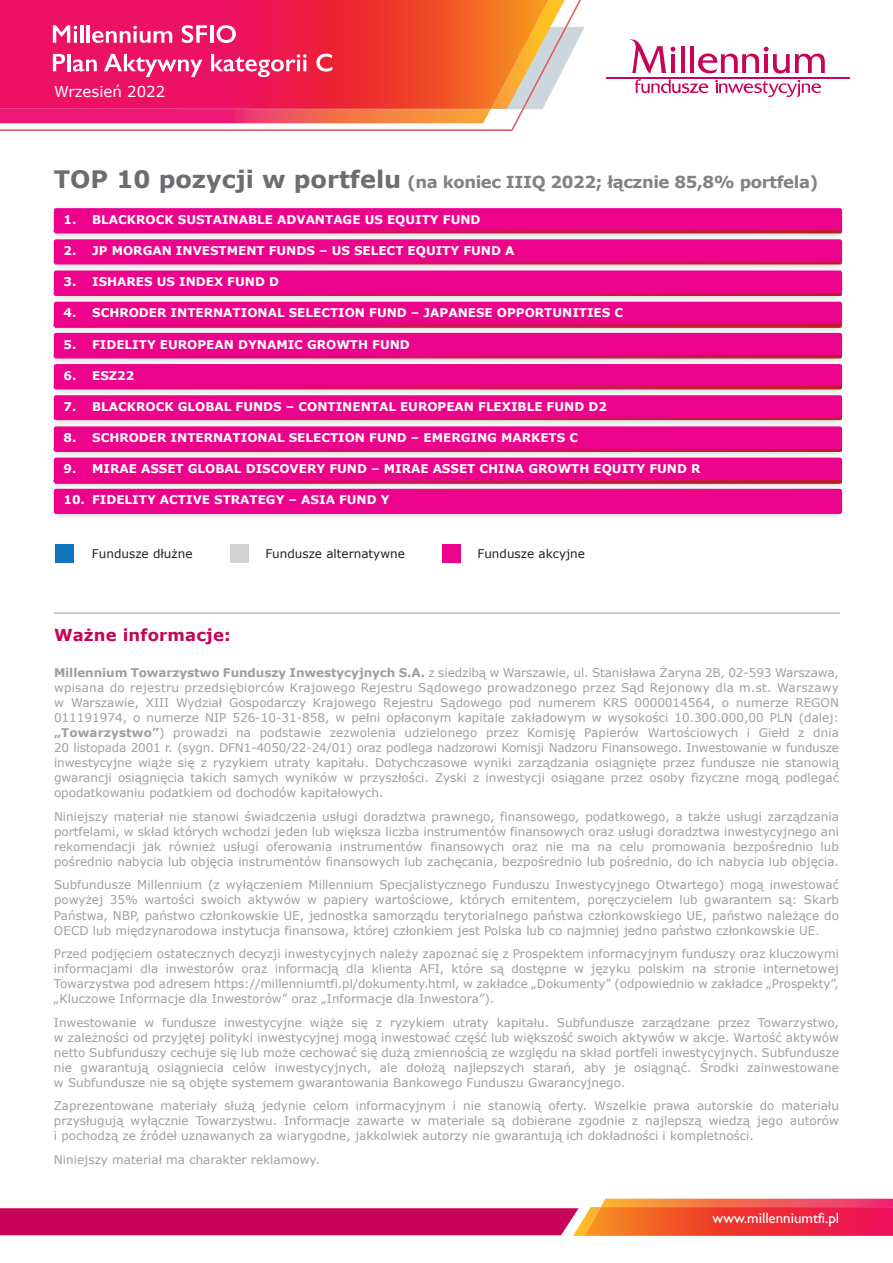
<style>
.page{position:relative;width:893px;height:1263px;background:#fff}
.page>*{position:absolute;margin:0;border:0;box-sizing:border-box;transform-origin:0 0}
.t1{font:700 16.5px "Verdana";letter-spacing:-.025em;color:#808285}
.t2{font:700 16.5px "Verdana";letter-spacing:.01em;color:#c70458}
.t3{font:15px "Gill Alternate One PL";color:#fff}
.t4{font:15px "Verdana";color:#fff}
.t5{font:12px/15px "Verdana";color:#9d9fa2;text-align:justify}
.t6{font:700 12px "Verdana";color:#fff}
.t7{font:12px "Verdana";color:#231f20}
.s1{font-size:24px;color:#6c6d70}
.s2{font-weight:700}
</style>
<div class="page">
<svg style="left:0;top:1199px;width:893px;height:37px"></svg>
<img style="left:585px;top:1207px;width:308px;height:29px">
<hr style="left:606px;top:77px;width:244px;height:1px;background:#c70458">
<svg style="left:629px;top:39px;width:196px;height:58px"></svg>
<svg style="left:0;top:0;width:581px;height:131px"></svg>
<svg style="left:0;top:25px;width:585px;height:98px;background:#ee4f66"></svg>
<hr style="left:54px;top:612px;width:786px;height:2px;background:#bcbdc0">
<img style="left:53px;top:208px;width:790px;height:309px">
<div style="left:54px;top:208px;width:788px;height:25px;background:#ed028c;border-radius:2px"></div>
<img style="left:54px;top:231px;width:787px;height:5px">
<div style="left:54px;top:239px;width:788px;height:25px;background:#ed028c;border-radius:2px"></div>
<img style="left:54px;top:262px;width:787px;height:6px">
<div style="left:54px;top:270px;width:788px;height:26px;background:#ed028c;border-radius:2px"></div>
<img style="left:54px;top:293px;width:787px;height:6px">
<div style="left:54px;top:302px;width:788px;height:25px;background:#ed028c;border-radius:2px"></div>
<img style="left:54px;top:324px;width:787px;height:6px">
<div style="left:54px;top:333px;width:788px;height:25px;background:#ed028c;border-radius:2px"></div>
<img style="left:54px;top:356px;width:787px;height:5px">
<div style="left:54px;top:364px;width:788px;height:25px;background:#ed028c;border-radius:2px"></div>
<img style="left:54px;top:387px;width:787px;height:5px">
<div style="left:54px;top:395px;width:788px;height:25px;background:#ed028c;border-radius:2px"></div>
<img style="left:54px;top:418px;width:787px;height:5px">
<div style="left:54px;top:426px;width:788px;height:26px;background:#ed028c;border-radius:2px"></div>
<img style="left:54px;top:449px;width:787px;height:6px">
<div style="left:54px;top:458px;width:788px;height:25px;background:#ed028c;border-radius:2px"></div>
<img style="left:54px;top:480px;width:787px;height:6px">
<div style="left:54px;top:489px;width:788px;height:25px;background:#ed028c;border-radius:2px"></div>
<div style="left:55px;top:545px;width:18px;height:18px;background:#1074bc"></div>
<div style="left:231px;top:545px;width:18px;height:18px;background:#d1d2d4"></div>
<div style="left:442px;top:545px;width:18px;height:18px;background:#ed028c"></div>
<p class="t4" style="left:54px;top:82px;width:113px">Wrzesień 2022</p>
<h1 class="t1" style="left:54px;top:172px;width:766px"><span class="s1">TOP 10 POZYCJI W PORTFELU</span> (NA KONIEC IIIQ 2022; ŁĄCZNIE 85,8% PORTFELA)</h1>
<p class="t6" style="left:64px;top:212px;width:418px">1. BLACKROCK SUSTAINABLE ADVANTAGE US EQUITY FUND</p>
<p class="t6" style="left:64px;top:243px;width:452px">2. JP MORGAN INVESTMENT FUNDS – US SELECT EQUITY FUND A</p>
<p class="t6" style="left:64px;top:274px;width:217px">3. ISHARES US INDEX FUND D</p>
<p class="t6" style="left:64px;top:305px;width:561px">4. SCHRODER INTERNATIONAL SELECTION FUND – JAPANESE OPPORTUNITIES C</p>
<p class="t6" style="left:64px;top:336px;width:348px">5. FIDELITY EUROPEAN DYNAMIC GROWTH FUND</p>
<p class="t6" style="left:64px;top:368px;width:72px">6. ESZ22</p>
<p class="t6" style="left:64px;top:399px;width:545px">7. BLACKROCK GLOBAL FUNDS – CONTINENTAL EUROPEAN FLEXIBLE FUND D2</p>
<p class="t6" style="left:64px;top:430px;width:516px">8. SCHRODER INTERNATIONAL SELECTION FUND – EMERGING MARKETS C</p>
<p class="t6" style="left:64px;top:461px;width:638px">9. MIRAE ASSET GLOBAL DISCOVERY FUND – MIRAE ASSET CHINA GROWTH EQUITY FUND R</p>
<p class="t6" style="left:64px;top:492px;width:328px">10. FIDELITY ACTIVE STRATEGY – ASIA FUND Y</p>
<p class="t7" style="left:92px;top:546px;width:102px">Fundusze dłużne</p>
<p class="t7" style="left:265px;top:546px;width:141px">Fundusze alternatywne</p>
<p class="t7" style="left:477px;top:546px;width:109px">Fundusze akcyjne</p>
<h1 class="t2" style="left:54px;top:624px;width:178px">WAŻNE INFORMACJE:</h1>
<p class="t5" style="left:54px;top:665px;width:786px"><span class="s2">MILLENNIUM TOWARZYSTWO FUNDUSZY INWESTYCYJNYCH S.A.</span> z siedzibą w Warszawie, ul. Stanisława Żaryna 2B, 02-593 Warszawa, wpisana do rejestru przedsiębiorców Krajowego Rejestru Sądowego prowadzonego przez Sąd Rejonowy dla m.st. Warszawy w Warszawie, XIII Wydział Gospodarczy Krajowego Rejestru Sądowego pod numerem KRS 0000014564, o numerze REGON 011191974, o numerze NIP 526-10-31-858, w pełni opłaconym kapitale zakładowym w wysokości 10.300.000,00 PLN (dalej: <span class="s2">„TOWARZYSTWO”</span>) prowadzi na podstawie zezwolenia udzielonego przez Komisję Papierów Wartościowych i Giełd z dnia 20 listopada 2001 r. (sygn. DFN1-4050/22-24/01) oraz podlega nadzorowi Komisji Nadzoru Finansowego. Inwestowanie w fundusze inwestycyjne wiąże się z ryzykiem utraty kapitału. Dotychczasowe wyniki zarządzania osiągnięte przez fundusze nie stanowią gwarancji osiągnięcia takich samych wyników w przyszłości. Zyski z inwestycji osiągane przez osoby fizyczne mogą podlegać opodatkowaniu podatkiem od dochodów kapitałowych.</p>
<p class="t5" style="left:54px;top:809px;width:786px">Niniejszy materiał nie stanowi świadczenia usługi doradztwa prawnego, finansowego, podatkowego, a także usługi zarządzania portfelami, w skład których wchodzi jeden lub większa liczba instrumentów finansowych oraz usługi doradztwa inwestycyjnego ani rekomendacji jak również usługi oferowania instrumentów finansowych oraz nie ma na celu promowania bezpośrednio lub pośrednio nabycia lub objęcia instrumentów finansowych lub zachęcania, bezpośrednio lub pośrednio, do ich nabycia lub objęcia.</p>
<p class="t5" style="left:54px;top:877px;width:786px">Subfundusze Millennium (z wyłączeniem Millennium Specjalistycznego Funduszu Inwestycyjnego Otwartego) mogą inwestować powyżej 35% wartości swoich aktywów w papiery wartościowe, których emitentem, poręczycielem lub gwarantem są: Skarb Państwa, NBP, państwo członkowskie UE, jednostka samorządu terytorialnego państwa członkowskiego UE, państwo należące do OECD lub międzynarodowa instytucja finansowa, której członkiem jest Polska lub co najmniej jedno państwo członkowskie UE.</p>
<p class="t5" style="left:54px;top:946px;width:786px">Przed podjęciem ostatecznych decyzji inwestycyjnych należy zapoznać się z Prospektem informacyjnym funduszy oraz kluczowymi informacjami dla inwestorów oraz informacją dla klienta AFI, które są dostępne w języku polskim na stronie internetowej Towarzystwa pod adresem https://millenniumtfi.pl/dokumenty.html, w zakładce „Dokumenty” (odpowiednio w zakładce „Prospekty”, „Kluczowe Informacje dla Inwestorów” oraz „Informacje dla Inwestora”).</p>
<p class="t5" style="left:54px;top:1014px;width:786px">Inwestowanie w fundusze inwestycyjne wiąże się z ryzykiem utraty kapitału. Subfundusze zarządzane przez Towarzystwo, w zależności od przyjętej polityki inwestycyjnej mogą inwestować część lub większość swoich aktywów w akcje. Wartość aktywów netto Subfunduszy cechuje się lub może cechować się dużą zmiennością ze względu na skład portfeli inwestycyjnych. Subfundusze nie gwarantują osiągniecia celów inwestycyjnych, ale dołożą najlepszych starań, aby je osiągnąć. Środki zainwestowane w Subfundusze nie są objęte systemem gwarantowania Bankowego Funduszu Gwarancyjnego.</p>
<p class="t5" style="left:54px;top:1098px;width:786px">Zaprezentowane materiały służą jedynie celom informacyjnym i nie stanowią oferty. Wszelkie prawa autorskie do materiału przysługują wyłącznie Towarzystwu. Informacje zawarte w materiale są dobierane zgodnie z najlepszą wiedzą jego autorów i pochodzą ze źródeł uznawanych za wiarygodne, jakkolwiek autorzy nie gwarantują ich dokładności i kompletności.</p>
<p class="t5" style="left:54px;top:1151px;width:267px">Niniejszy materiał ma charakter reklamowy.</p>
<p class="t3" style="left:712px;top:1213px;width:128px">www.millenniumtfi.pl</p>
</div>
